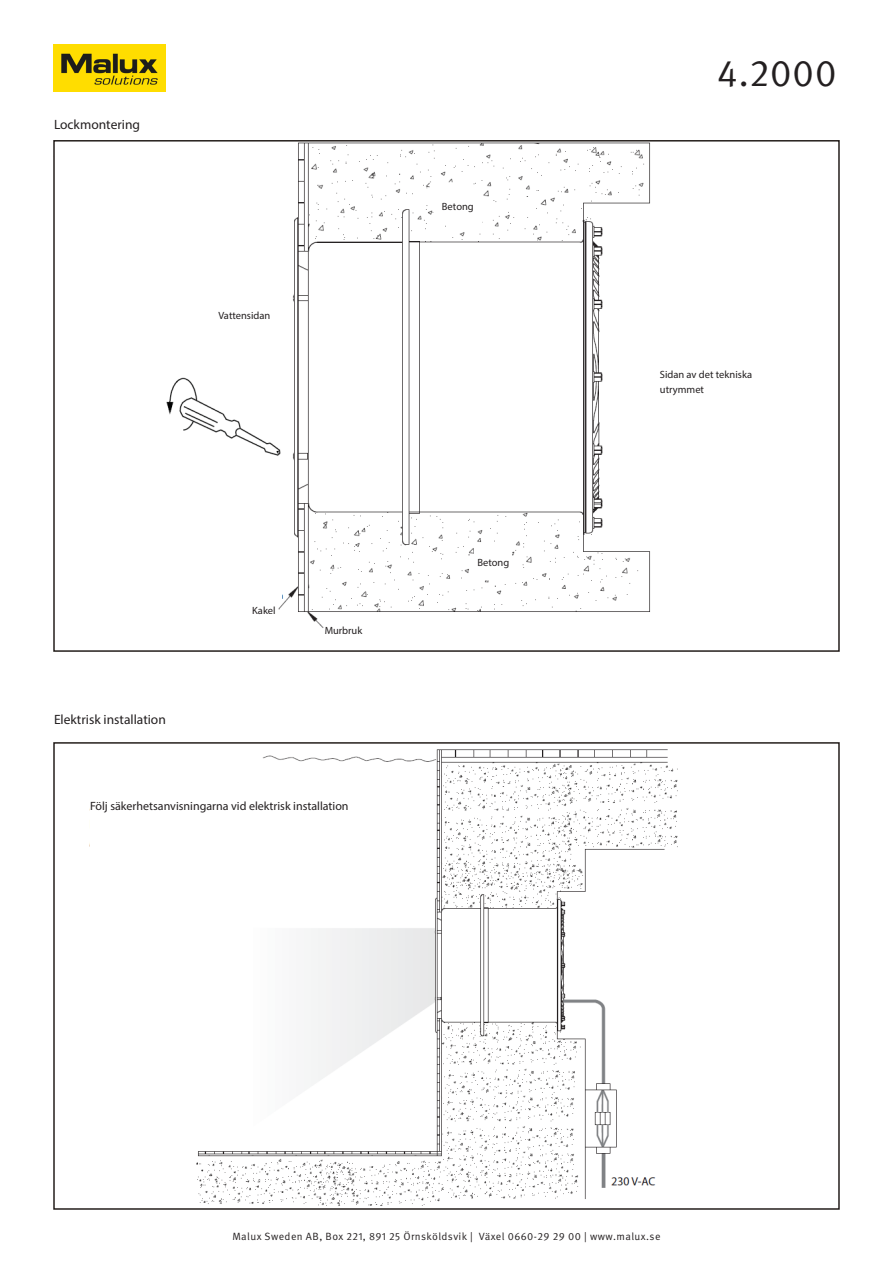
<style>
.page{position:relative;width:893px;height:1263px;background:#fff}
.page>*{position:absolute;margin:0;border:0;box-sizing:border-box;transform-origin:0 0}
.Huvudrubrik_Produktu{font:37.5px "Meta OT";color:#231f20}
.t1{font:13.5px "Myriad Pro";color:#231f20}
.t2{font:12px "Myriad Pro";color:#231f20}
.Pagina__vänster{font:10.5px "Meta OT";letter-spacing:.04em;color:#231f20}
.t3{font:10.5px/15px "Myriad Pro";color:#231f20}
</style>
<div class="page">
<img style="left:54px;top:45px;width:112px;height:47px">
<img style="left:166px;top:143px;width:484px;height:485px">
<div style="left:218px;top:293px;width:68px;height:44px;background:#fff"></div>
<div style="left:434px;top:188px;width:47px;height:36px;background:#fff"></div>
<div style="left:229px;top:596px;width:47px;height:29px;background:#fff"></div>
<div style="left:325px;top:614px;width:37px;height:33px;background:#fff"></div>
<div style="left:266px;top:615px;width:40px;height:11px;background:#fff"></div>
<div style="left:242px;top:587px;width:40px;height:12px;background:#fff"></div>
<div style="left:475px;top:545px;width:37px;height:33px;background:#fff"></div>
<img style="left:89px;top:749px;width:589px;height:457px">
<div style="left:53px;top:742px;width:787px;height:468px;border:2px solid #241e1b"></div>
<div style="left:90px;top:801px;width:324px;height:93px;background:#fff"></div>
<p class="t1" style="left:54px;top:116px;width:88px">Lockmontering</p>
<p class="t3" style="left:218px;top:308px;width:53px">Vattensidan</p>
<p class="t3" style="left:442px;top:199px;width:33px">Betong</p>
<p class="t1" style="left:54px;top:711px;width:113px">Elektrisk installation</p>
<p class="t3" style="left:252px;top:603px;width:25px">Kakel</p>
<p class="t3" style="left:325px;top:623px;width:39px">Murbruk</p>
<p class="t2" style="left:90px;top:798px;width:260px">Följ säkerhetsanvisningarna vid elektrisk installation</p>
<p class="t3" style="left:477px;top:554px;width:33px">Betong</p>
<p class="Huvudrubrik_Produktu" style="left:717px;top:51px;width:121px">4.2000</p>
<p class="t3" style="left:660px;top:367px;width:94px">Sidan av det tekniska utrymmet</p>
<p class="Pagina__vänster" style="left:232px;top:1230px;width:430px">Malux Sweden AB, Box 221, 891 25 Örnsköldsvik | Växel 0660-29 29 00 | www.malux.se</p>
</div>
